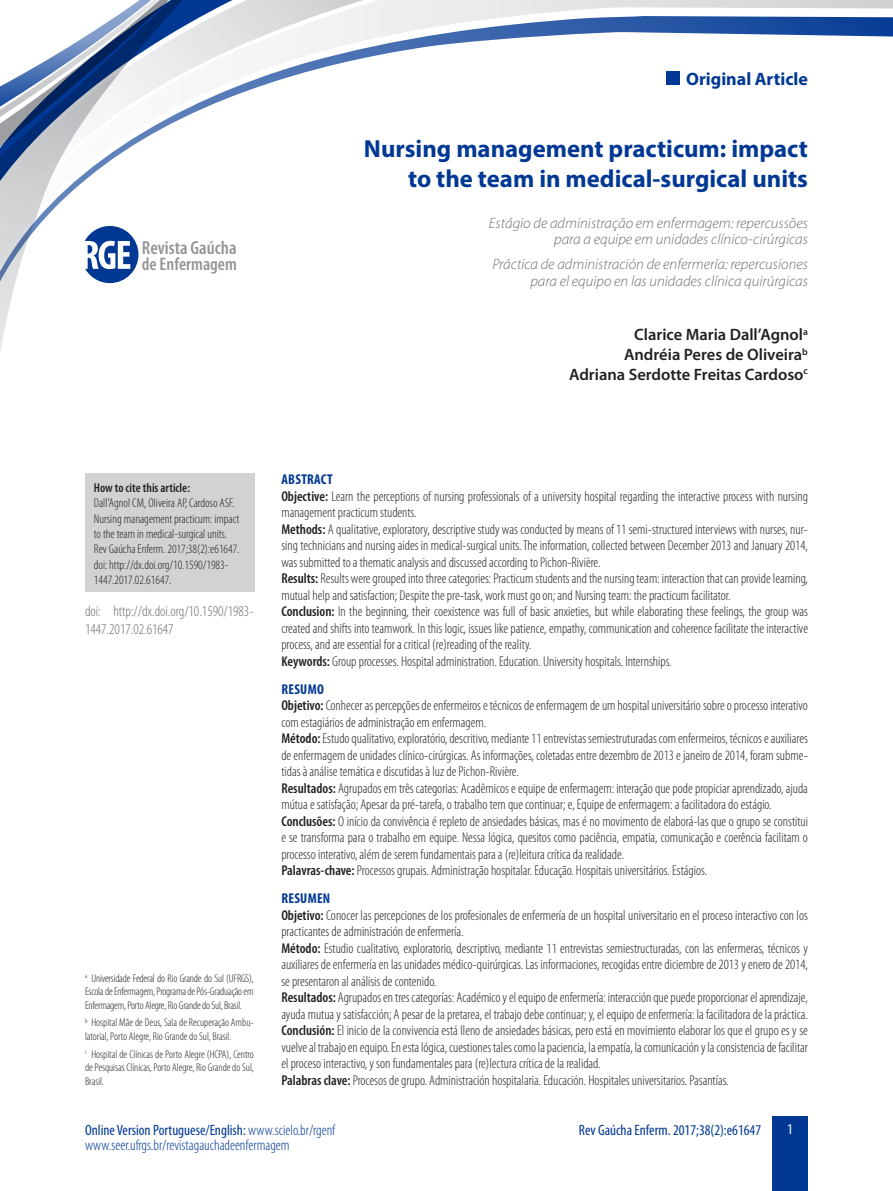
<style>
.page{position:relative;width:893px;height:1191px;background:#fff}
.page>*{position:absolute;margin:0;border:0;box-sizing:border-box;transform-origin:0 0}
.título1{font:700 24.75px/29.7px "Myriad Pro";color:#003894;text-align:right}
.t1{font:600 condensed 19.05px "Myriad Pro";color:#939598}
.t2{font:600 condensed 18.15px "Myriad Pro";color:#939598}
.t3{font:700 18px "Myriad Pro";color:#003894}
.autores{font:600 16.5px "Myriad Pro";color:#231f20}
.título2{font:italic 300 15px/16.5px "Myriad Pro";color:#6c6d70;text-align:right}
.t4{font:condensed 15px "Myriad Pro";color:#003894}
.DOI{font:300 condensed 15px/18px "Myriad Pro";color:#6c6d70}
.t5{font:300 condensed 15px "Myriad Pro";color:#003894}
.t6{font:condensed 15px "Myriad Pro";color:#fff}
.resumo_texto{font:300 condensed 14.25px/16.5px "Myriad Pro";color:#231f20}
.resumo_título{font:700 condensed 14.25px "Myriad Pro";letter-spacing:.02em;color:#003894}
.como_citar_texto{font:300 condensed 12.75px/15.3px "Myriad Pro";color:#231f20}
.como_citar_título{font:600 condensed 12.75px "Myriad Pro";color:#231f20}
.rodapé{font:300 condensed 11.25px/13.5px "Myriad Pro";color:#231f20;text-align:justify}
.s1{font-weight:600}
.s2{font-weight:300}
</style>
<div class="page">
<div style="left:772px;top:1116px;width:36px;height:75px;background:#003894"></div>
<svg style="left:202px;top:0;width:691px;height:109px"></svg>
<svg style="left:0;top:0;width:202px;height:474px"></svg>
<svg style="left:85px;top:226px;width:53px;height:57px"></svg>
<div style="left:667px;top:72px;width:13px;height:13px;background:#003894"></div>
<div style="left:85px;top:474px;width:169px;height:118px;background:#d1d2d4"></div>
<h2 class="t1" style="left:142px;top:237px;width:96px">Revista Gaúcha</h2>
<p class="t2" style="left:142px;top:254px;width:96px">de Enfermagem</p>
<p class="t3" style="left:686px;top:67px;width:123px">Original Article</p>
<p class="título1" style="left:364px;top:133px;width:445px">Nursing management practicum: impact to the team in medical-surgical units</p>
<p class="título2" style="left:489px;top:215px;width:320px">Estágio de administração em enfermagem: repercussões para a equipe em unidades clínico-cirúrgicas</p>
<p class="título2" style="left:492px;top:256px;width:317px">Práctica de administración de enfermería: repercusiones para el equipo en las unidades clínica quirúrgicas</p>
<p class="autores" style="left:634px;top:326px;width:175px">Clarice Maria Dall’Agnol<sup>a</sup></p>
<p class="autores" style="left:624px;top:345px;width:185px">Andréia Peres de Oliveira<sup>b</sup></p>
<p class="autores" style="left:569px;top:365px;width:240px">Adriana Serdotte Freitas Cardoso<sup>c</sup></p>
<p class="como_citar_título" style="left:94px;top:481px;width:98px">How to cite this article:</p>
<p class="como_citar_texto" style="left:94px;top:496px;width:147px">Dall’Agnol CM, Oliveira AP, Cardoso ASF.<br>Nursing management practicum: impact to the team in medical-surgical units.<br>Rev Gaúcha Enferm. 2017;38(2):e61647. doi: http://dx.doi.org/10.1590/1983- 1447.2017.02.61647.</p>
<p class="DOI" style="left:85px;top:602px;width:170px">doi: http://dx.doi.org/10.1590/1983-<br>1447.2017.02.61647</p>
<p class="rodapé" style="left:85px;top:971px;width:170px"><sup>a</sup> Universidade Federal do Rio Grande do Sul (UFRGS), Escola de Enfermagem, Programa de Pós-Graduação em Enfermagem, Porto Alegre, Rio Grande do Sul, Brasil.</p>
<p class="rodapé" style="left:85px;top:1016px;width:170px"><sup>b</sup> Hospital Mãe de Deus, Sala de Recuperação Ambu&shy;latorial, Porto Alegre, Rio Grande do Sul, Brasil.</p>
<p class="rodapé" style="left:85px;top:1047px;width:170px"><sup>c</sup> Hospital de Clínicas de Porto Alegre (HCPA), Centro de Pesquisas Clínicas, Porto Alegre, Rio Grande do Sul, Brasil.</p>
<p class="resumo_título" style="left:281px;top:472px;width:53px">ABSTRACT</p>
<p class="resumo_texto" style="left:281px;top:488px;width:528px"><span class="s1">Objective:</span> Learn the perceptions of nursing professionals of a university hospital regarding the interactive process with nursing management practicum students.</p>
<p class="resumo_texto" style="left:281px;top:521px;width:528px;text-align:justify"><span class="s1">Methods:</span> A qualitative, exploratory, descriptive study was conducted by means of 11 semi-structured interviews with nurses, nur&shy;sing technicians and nursing aides in medical-surgical units. The information, collected between December 2013 and January 2014, was submitted to a thematic analysis and discussed according to Pichon-Rivière.</p>
<p class="resumo_texto" style="left:281px;top:571px;width:528px"><span class="s1">Results:</span> Results were grouped into three categories: Practicum students and the nursing team: interaction that can provide learning, mutual help and satisfaction; Despite the pre-task, work must go on; and Nursing team: the practicum facilitator.</p>
<p class="resumo_texto" style="left:281px;top:604px;width:528px;text-align:justify"><span class="s1">Conclusion:</span> In the beginning, their coexistence was full of basic anxieties, but while elaborating these feelings, the group was created and shifts into teamwork. In this logic, issues like patience, empathy, communication and coherence facilitate the interactive process, and are essential for a critical (re)reading of the reality.</p>
<p class="resumo_texto" style="left:281px;top:653px;width:392px"><span class="s1">Keywords:</span> Group processes. Hospital administration. Education. University hospitals. Internships.</p>
<p class="resumo_título" style="left:281px;top:681px;width:44px">RESUMO</p>
<p class="resumo_texto" style="left:281px;top:697px;width:528px"><span class="s1">Objetivo:</span> Conhecer as percepções de enfermeiros e técnicos de enfermagem de um hospital universitário sobre o processo interativo com estagiários de administração em enfermagem.</p>
<p class="resumo_texto" style="left:281px;top:730px;width:528px;text-align:justify"><span class="s1">Método:</span> Estudo qualitativo, exploratório, descritivo, mediante 11 entrevistas semiestruturadas com enfermeiros, técnicos e auxiliares de enfermagem de unidades clínico-cirúrgicas. As informações, coletadas entre dezembro de 2013 e janeiro de 2014, foram subme&shy;tidas à análise temática e discutidas à luz de Pichon-Rivière.</p>
<p class="resumo_texto" style="left:281px;top:780px;width:528px"><span class="s1">Resultados:</span> Agrupados em três categorias: Acadêmicos e equipe de enfermagem: interação que pode propiciar aprendizado, ajuda mútua e satisfação; Apesar da pré-tarefa, o trabalho tem que continuar; e, Equipe de enfermagem: a facilitadora do estágio.</p>
<p class="resumo_texto" style="left:281px;top:813px;width:528px;text-align:justify"><span class="s1">Conclusões:</span> O início da convivência é repleto de ansiedades básicas, mas é no movimento de elaborá-las que o grupo se constitui e se transforma para o trabalho em equipe. Nessa lógica, quesitos como paciência, empatia, comunicação e coerência facilitam o processo interativo, além de serem fundamentais para a (re)leitura crítica da realidade.</p>
<p class="resumo_texto" style="left:281px;top:862px;width:427px"><span class="s1">Palavras-chave:</span> Processos grupais. Administração hospitalar. Educação. Hospitais universitários. Estágios.</p>
<p class="resumo_título" style="left:281px;top:890px;width:50px">RESUMEN</p>
<p class="resumo_texto" style="left:281px;top:907px;width:528px"><span class="s1">Objetivo:</span> Conocer las percepciones de los profesionales de enfermería de un hospital universitario en el proceso interactivo con los practicantes de administración de enfermería.</p>
<p class="resumo_texto" style="left:281px;top:940px;width:528px;text-align:justify"><span class="s1">Método:</span> Estudio cualitativo, exploratorio, descriptivo, mediante 11 entrevistas semiestructuradas, con las enfermeras, técnicos y auxiliares de enfermería en las unidades médico-quirúrgicas. Las informaciones, recogidas entre diciembre de 2013 y enero de 2014, se presentaron al análisis de contenido.</p>
<p class="resumo_texto" style="left:281px;top:989px;width:528px"><span class="s1">Resultados:</span> Agrupados en tres categorías: Académico y el equipo de enfermería: interacción que puede proporcionar el aprendizaje, ayuda mutua y satisfacción; A pesar de la pretarea, el trabajo debe continuar; y, el equipo de enfermería: la facilitadora de la práctica.</p>
<p class="resumo_texto" style="left:281px;top:1022px;width:528px;text-align:justify"><span class="s1">Conclusión:</span> El inicio de la convivencia está lleno de ansiedades básicas, pero está en movimiento elaborar los que el grupo es y se vuelve al trabajo en equipo. En esta lógica, cuestiones tales como la paciencia, la empatía, la comunicación y la consistencia de facilitar el proceso interactivo, y son fundamentales para (re)lectura crítica de la realidad.</p>
<p class="resumo_texto" style="left:281px;top:1072px;width:449px"><span class="s1">Palabras clave:</span> Procesos de grupo. Administración hospitalaria. Educación. Hospitales universitarios. Pasantías.</p>
<p class="t4" style="left:85px;top:1122px;width:252px">Online Version Portuguese/English: <span class="s2">www.scielo.br/rgenf</span></p>
<p class="t4" style="left:579px;top:1122px;width:184px">Rev Gaúcha Enferm. 2017;38(2):e61647</p>
<p class="t6" style="left:787px;top:1121px;width:7px">1</p>
<p class="t5" style="left:85px;top:1137px;width:206px">www.seer.ufrgs.br/revistagauchadeenfermagem</p>
</div>
